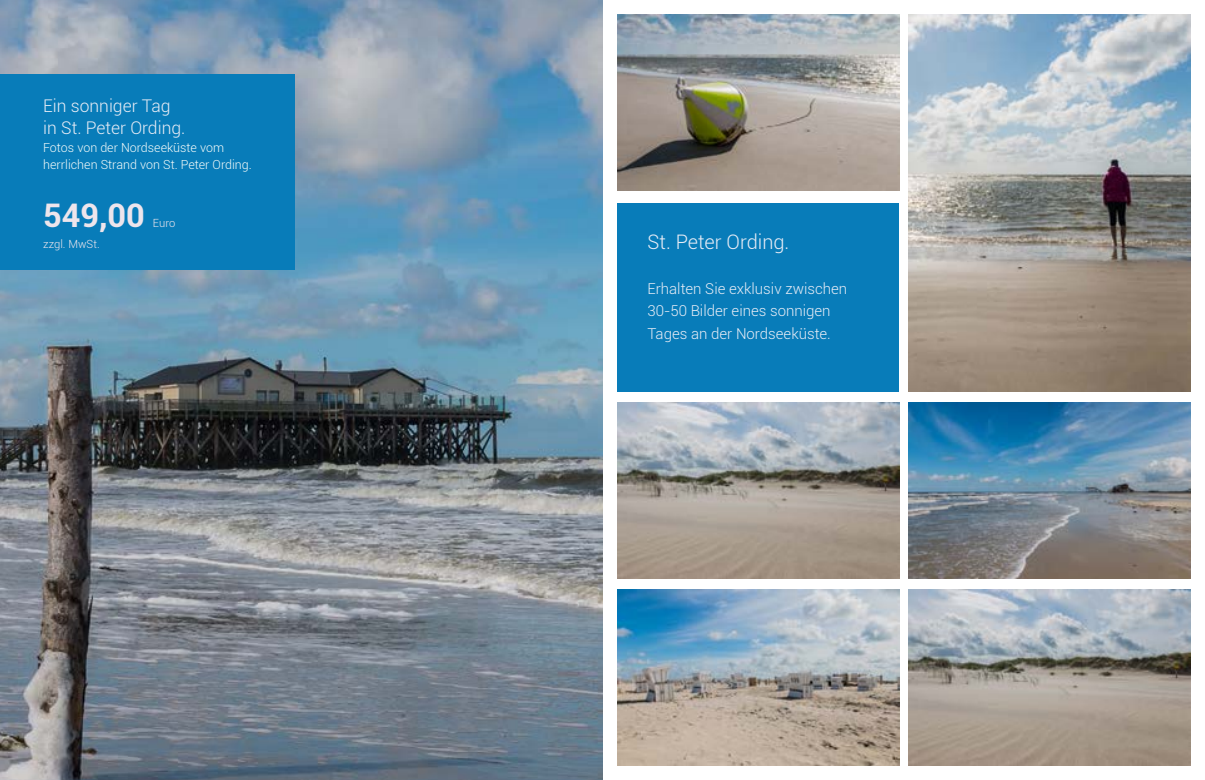
<style>
.page{position:relative;width:1205px;height:780px;background:#fff}
.page>*{position:absolute;margin:0;border:0;box-sizing:border-box;transform-origin:0 0}
.t1{font:700 32.5px "Roboto";color:#ede5ec}
.t2{font:300 20px "Roboto";color:#e7ecf6}
.t3{font:300 17.5px/22.5px "Roboto";color:#e7ecf6}
.t4{font:300 15px/22.5px "Roboto";color:#e7ecf6}
.t5{font:300 12.5px/17.5px "Roboto";color:#f3faf9}
.t6{font:300 11.25px "Roboto";color:#ede5ec}
</style>
<div class="page">
<img style="left:0;top:0;width:602px;height:780px">
<div style="left:0;top:74px;width:294px;height:196px;background:#087cb9"></div>
<img style="left:617px;top:589px;width:282px;height:176px">
<img style="left:908px;top:589px;width:282px;height:176px">
<img style="left:908px;top:14px;width:282px;height:378px">
<img style="left:617px;top:14px;width:282px;height:176px">
<div style="left:617px;top:203px;width:282px;height:189px;background:#087cb9"></div>
<img style="left:617px;top:402px;width:282px;height:176px">
<img style="left:908px;top:402px;width:282px;height:176px">
<p class="t3" style="left:43px;top:94px;width:144px">Ein sonniger Tag in St. Peter Ording.</p>
<p class="t5" style="left:43px;top:138px;width:210px">Fotos von der Nordseeküste vom herrlichen Strand von St. Peter Ording.</p>
<h1 class="t1" style="left:43px;top:192px;width:103px">549,00</h1>
<p class="t6" style="left:153px;top:215px;width:24px">Euro</p>
<p class="t6" style="left:43px;top:236px;width:58px">zzgl. MwSt.</p>
<h2 class="t2" style="left:647px;top:228px;width:143px">St. Peter Ording.</h2>
<p class="t4" style="left:647px;top:277px;width:201px">Erhalten Sie exklusiv zwischen<br>30-50 Bilder eines sonnigen<br>Tages an der Nordseeküste.</p>
</div>
